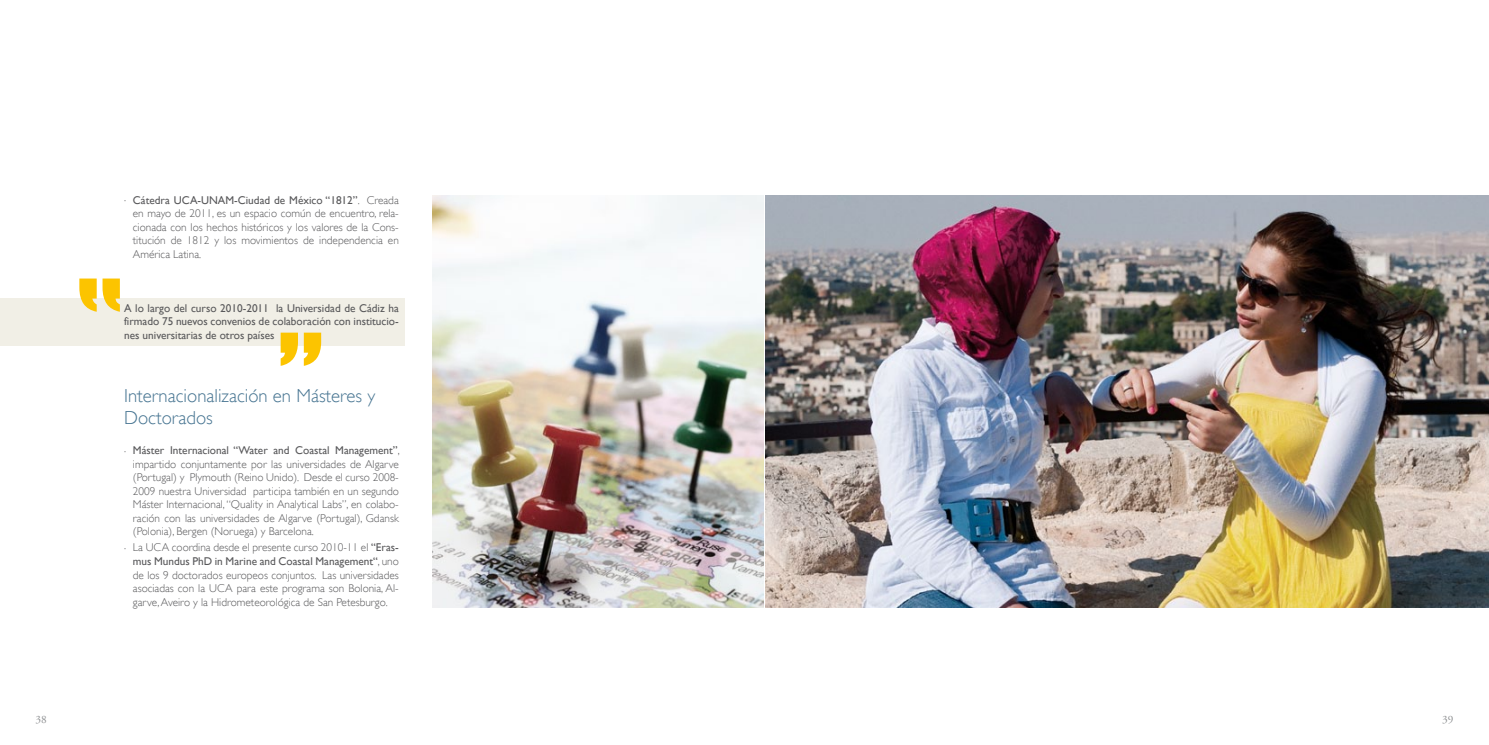
<style>
.page{position:relative;width:1489px;height:745px;background:#fff}
.page>*{position:absolute;margin:0;border:0;box-sizing:border-box;transform-origin:0 0}
.t1{font:153px "JCH Ead A";color:#fcc400}
.t2{font:300 18.75px/22.5px "Gill Sans";color:#467491}
.t3{font:300 11.25px/13.5px "Gill Sans";color:#58585a;text-align:justify}
.t4{font:11.25px/13.5px "Gill Sans";color:#58585a;text-align:justify}
.t5{font:11.25px "Adobe Garamond Pro";color:#8f9193}
.s1{font-weight:400}
</style>
<div class="page">
<div style="left:0;top:298px;width:404px;height:47px;background:#f1efe6"></div>
<img style="left:433px;top:195px;width:330px;height:412px">
<img style="left:765px;top:195px;width:723px;height:412px">
<p class="t3" style="left:133px;top:193px;width:267px;text-indent:-9px">. <span class="s1">Cátedra UCA-UNAM-Ciudad de México “1812”</span>. Creada en mayo de 2011, es un espacio común de encuentro, rela&shy;cionada con los hechos históricos y los valores de la Cons&shy;titución de 1812 y los movimientos de independencia en América Latina.</p>
<p class="t4" style="left:124px;top:301px;width:276px">A lo largo del curso 2010-2011 la Universidad de Cádiz ha firmado 75 nuevos convenios de colaboración con institucio&shy;nes universitarias de otros países</p>
<h1 class="t1" style="left:268px;top:313px;width:65px">"</h1>
<h2 class="t2" style="left:124px;top:384px;width:252px">Internacionalización en Másteres y<br>Doctorados</h2>
<p class="t3" style="left:133px;top:443px;width:268px;text-indent:-9px">. <span class="s1">Máster Internacional “Water and Coastal Management”</span>, impartido conjuntamente por las universidades de Algarve (Portugal) y Plymouth (Reino Unido). Desde el curso 2008- 2009 nuestra Universidad participa también en un segundo Máster Internacional, “Quality in Analytical Labs”, en colabo&shy;ración con las universidades de Algarve (Portugal), Gdansk (Polonia), Bergen (Noruega) y Barcelona.</p>
<p class="t3" style="left:133px;top:540px;width:267px;text-indent:-9px">. La UCA coordina desde el presente curso 2010-11 el <span class="s1">“Eras&shy;mus Mundus PhD in Marine and Coastal Management“</span>, uno de los 9 doctorados europeos conjuntos. Las universidades asociadas con la UCA para este programa son Bolonia, Al&shy;garve, Aveiro y la Hidrometeorológica de San Petesburgo.</p>
<p class="t5" style="left:35px;top:712px;width:13px">38</p>
<p class="t5" style="left:1442px;top:712px;width:13px">39</p>
</div>
